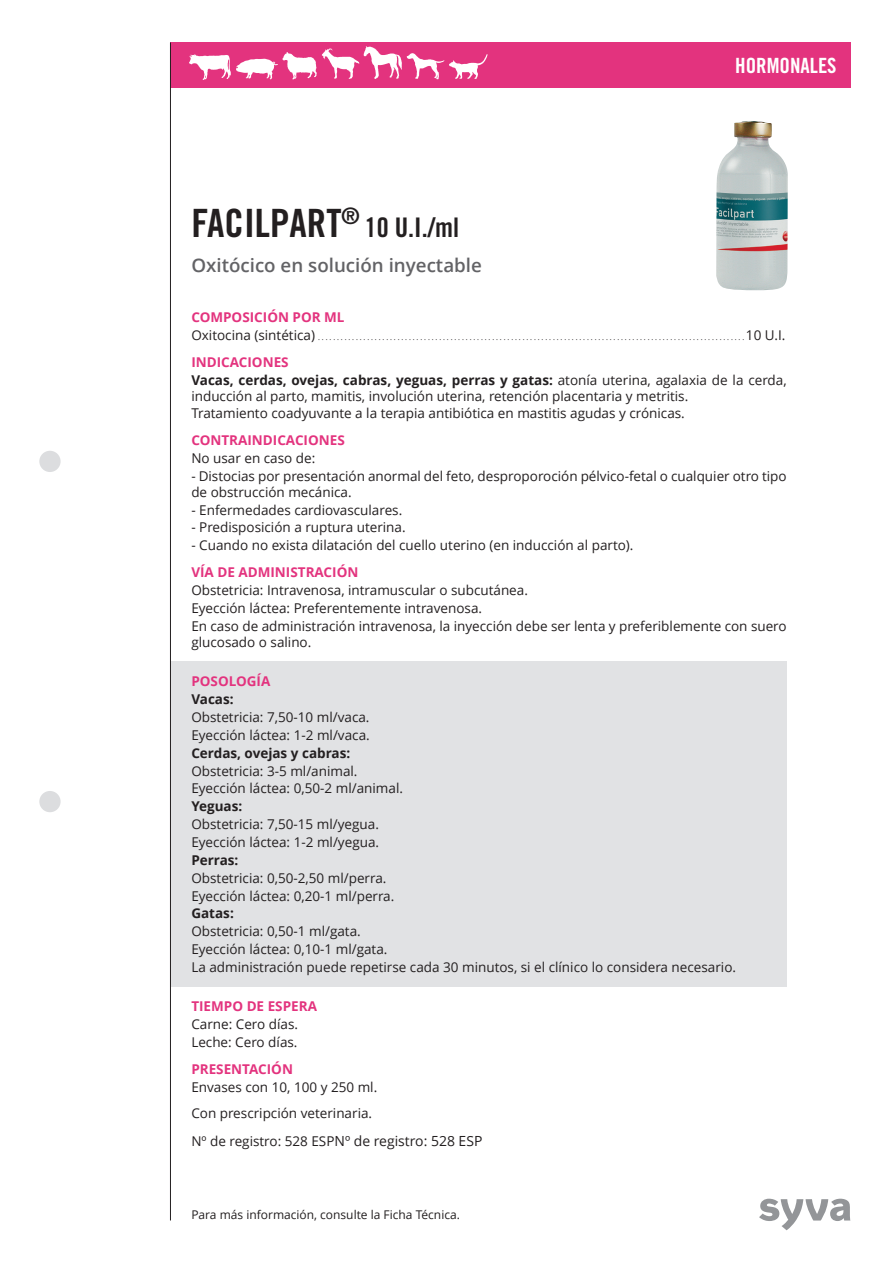
<style>
.page{position:relative;width:893px;height:1263px;background:#fff}
.page>*{position:absolute;margin:0;border:0;box-sizing:border-box;transform-origin:0 0}
.t1{font:39px "Trade Gothic LT Std Bd Cn 20";color:#231f20}
.t2{font:27px "Trade Gothic LT Std Bd Cn 20";color:#231f20}
.t3{font:21px "Trade Gothic LT Std Bd Cn 20";color:#fff}
.t4{font:600 18.75px "Open Sans";color:#636366}
.t5{font:13.5px/17.9px "Open Sans";color:#231f20}
.t6{font:700 13.5px/18px "Open Sans";color:#231f20}
.t7{font:700 13.5px "Open Sans";color:#e3337e}
.t8{font:12px "Open Sans";color:#231f20}
.t9{font:7.2px "Open Sans";color:#231f20}
.s1{font-size:13.5px}
.s2{color:#e3337e}
.s3{font-weight:400}
.s4{font-size:13.95px}
</style>
<div class="page">
<div style="left:170px;top:43px;width:680px;height:45px;background:#e3337e"></div>
<div style="left:170px;top:661px;width:617px;height:325px;background:#e1e2e4"></div>
<hr style="left:170px;top:43px;width:1px;height:1177px;background:#231f20">
<svg style="left:759px;top:1199px;width:91px;height:31px"></svg>
<div style="left:39px;top:451px;width:22px;height:21px;background:#dcdddf;border-radius:50%"></div>
<div style="left:39px;top:791px;width:22px;height:21px;background:#dcdddf;border-radius:50%"></div>
<img style="left:716px;top:121px;width:72px;height:169px">
<img style="left:189px;top:54px;width:42px;height:26px">
<img style="left:236px;top:46px;width:252px;height:34px">
<h3 class="t3" style="left:735px;top:52px;width:103px">HORMONALES</h3>
<h1 class="t1" style="left:191px;top:199px;width:170px">FACILPART<sup>®</sup></h1>
<h2 class="t2" style="left:365px;top:210px;width:96px">10 U.I./ML</h2>
<h3 class="t4" style="left:191px;top:254px;width:292px">Oxitócico en solución inyectable</h3>
<p class="t7" style="left:191px;top:309px;width:151px">Composición por ml</p>
<p class="t9" style="left:191px;top:333px;width:588px"><span class="s1">Oxitocina (sintética)</span> . . . . . . . . . . . . . . . . . . . . . . . . . . . . . . . . . . . . . . . . . . . . . . . . . . . . . . . . . . . . . . . . . . . . . . . . . . . . . . . . . . . . . . . . . . . . . . . . . . . . . . . . . . . . . . . . . <span class="s1">10 U.I.</span></p>
<p class="t6" style="left:191px;top:353px;width:597px"><span class="s2">I ndicaciones<br></span>Vacas, cerdas, ovejas, cabras, yeguas, perras y gatas: <span class="s3">atonía uterina, agalaxia de la cerda,</span></p>
<p class="t5" style="left:191px;top:387px;width:496px">inducción al parto, mamitis, involución uterina, retención placentaria y metritis.<br>Tratamiento coadyuvante a la terapia antibiótica en mastitis agudas y crónicas.</p>
<p class="t7" style="left:191px;top:432px;width:155px">Contraindicaciones</p>
<p class="t5" style="left:191px;top:449px;width:125px">No usar en caso de:</p>
<p class="t5" style="left:191px;top:468px;width:597px;line-height:15.9px">- Distocias por presentación anormal del feto, desproporoción pélvico-fetal o cualquier otro tipo de obstrucción mecánica.</p>
<p class="t5" style="left:191px;top:501px;width:210px">- Enfermedades cardiovasculares.</p>
<p class="t5" style="left:191px;top:519px;width:214px">- Predisposición a ruptura uterina.</p>
<p class="t5" style="left:191px;top:537px;width:442px">- Cuando no exista dilatación del cuello uterino (en inducción al parto).</p>
<p class="t7" style="left:191px;top:564px;width:169px">Vía de administración</p>
<p class="t5" style="left:191px;top:581px;width:597px">Obstetricia: I ntravenosa, intramuscular o subcutánea.<br>Eyección láctea: Preferentemente intravenosa.<br>En caso de administración intravenosa, la inyección debe ser lenta y preferiblemente con suero</p>
<p class="t5" style="left:191px;top:633px;width:120px">glucosado o salino.</p>
<p class="t7" style="left:191px;top:673px;width:81px">Posología</p>
<p class="t6" style="left:191px;top:690px;width:44px">Vacas:</p>
<p class="t5" style="left:191px;top:708px;width:178px">Obstetricia: 7,50-10 ml/vaca.<br>Eyección láctea: 1-2 ml/vaca.</p>
<p class="t6" style="left:191px;top:744px;width:160px">Cerdas, ovejas y cabras:</p>
<p class="t5" style="left:191px;top:762px;width:211px">Obstetricia: 3-5 ml/animal.<br>Eyección láctea: 0,50-2 ml/animal.</p>
<p class="t6" style="left:191px;top:797px;width:52px">Yeguas:</p>
<p class="t5" style="left:191px;top:815px;width:187px">Obstetricia: 7,50-15 ml/yegua.<br>Eyección láctea: 1-2 ml/yegua.</p>
<p class="t6" style="left:191px;top:851px;width:49px">Perras:</p>
<p class="t5" style="left:191px;top:869px;width:203px">Obstetricia: 0,50-2,50 ml/perra.<br>Eyección láctea: 0,20-1 ml/perra.</p>
<p class="t6" style="left:191px;top:905px;width:44px">Gatas:</p>
<p class="t5" style="left:191px;top:923px;width:544px">Obstetricia: 0,50-1 ml/gata.<br>Eyección láctea: 0,10-1 ml/gata.<br>La administración puede repetirse cada 30 minutos, si el clínico lo considera necesario.</p>
<p class="t7" style="left:191px;top:999px;width:127px">Tiempo de espera</p>
<p class="t5" style="left:191px;top:1016px;width:106px">Carne: Cero días.<br>Leche: Cero días.</p>
<p class="t7" style="left:191px;top:1061px;width:103px">Presentación</p>
<p class="t5" style="left:191px;top:1074px;width:293px;line-height:26.8px">E nvases con 10, 100 y 250 ml.<br>Con prescripción veterinaria.<br>Nº de registro: 528 ES P<span class="s4">Nº de registro: 528 ES P</span></p>
<p class="t8" style="left:191px;top:1208px;width:268px">Para más información, consulte la Ficha Técnica.</p>
</div>
